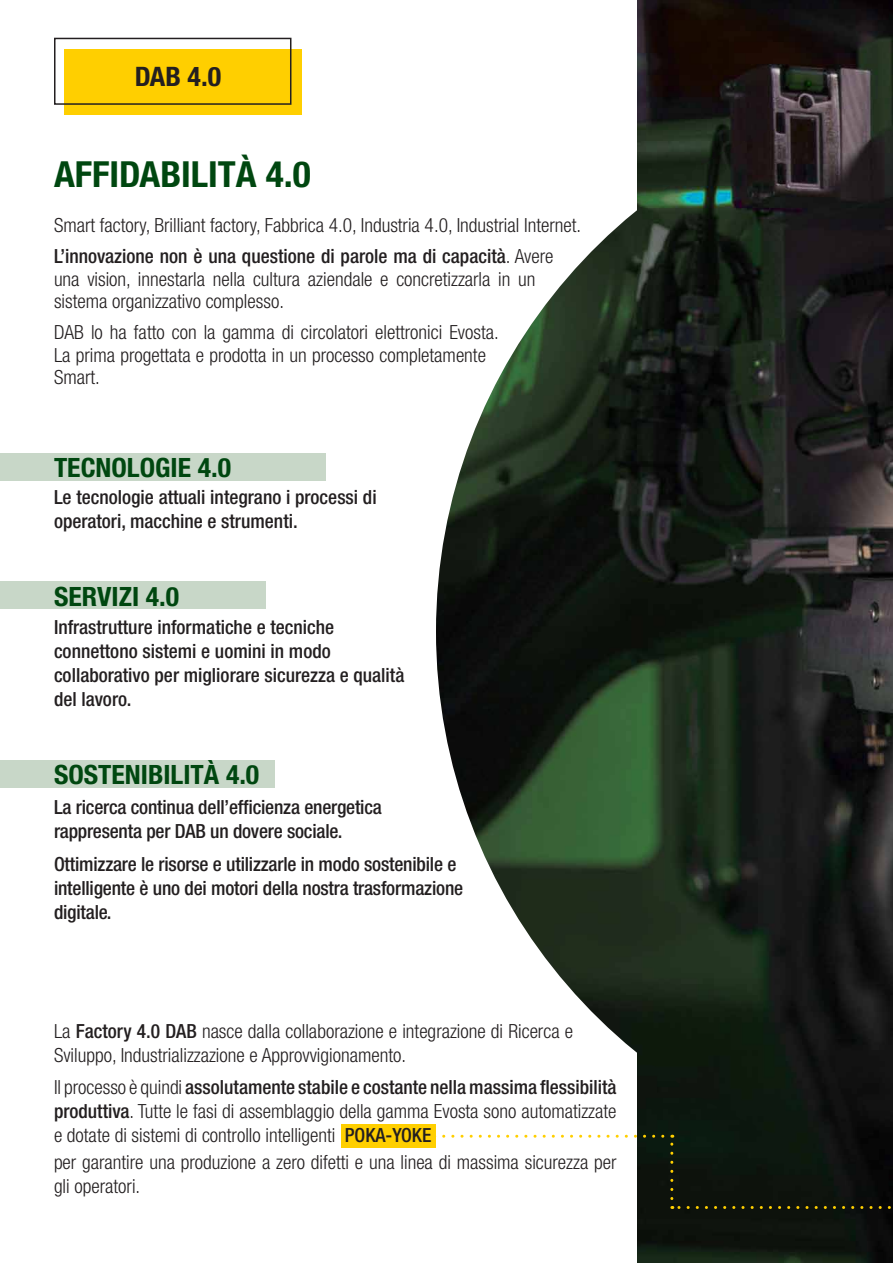
<style>
.page{position:relative;width:893px;height:1263px;background:#fff}
.page>*{position:absolute;margin:0;border:0;box-sizing:border-box;transform-origin:0 0}
.t1{font:700 condensed 36px "Helvetica Neue LT";color:#004710;scale:1.04 1}
.t2{font:700 condensed 26.85px "Helvetica Neue LT";color:#231f20;scale:1.04 1}
.t3{font:700 condensed 26.7px "Helvetica Neue LT";color:#004710;scale:1.04 1}
.t4{font:300 condensed 19.5px/24px "Helvetica Neue LT";color:#231f20}
.t5{font:500 condensed 19.5px/24px "Helvetica Neue LT";letter-spacing:-.005em;color:#231f20}
.s1{font-weight:500}
</style>
<div class="page">
<div style="left:341px;top:1124px;width:95px;height:24px;background:#ffcf00"></div>
<div style="left:64px;top:49px;width:238px;height:66px;background:#ffcf00"></div>
<div style="left:54px;top:38px;width:237px;height:67px;border:2px solid #231f20"></div>
<img style="left:638px;top:0;width:255px;height:1263px">
<div style="left:0;top:453px;width:326px;height:27px;background:#c8d7c8"></div>
<div style="left:0;top:581px;width:266px;height:28px;background:#c8d7c8"></div>
<div style="left:0;top:760px;width:274px;height:28px;background:#c8d7c8"></div>
<img style="left:436px;top:96px;width:457px;height:1071px">
<svg style="left:672px;top:1206px;width:221px;height:3px"></svg>
<svg style="left:670px;top:1135px;width:3px;height:63px"></svg>
<svg style="left:436px;top:1135px;width:227px;height:3px"></svg>
<h2 class="t2" style="left:135px;top:60px;width:85px">DAB 4.0</h2>
<h1 class="t1" style="left:54px;top:152px;width:248px">AFFIDABILITÀ 4.0</h1>
<p class="t4" style="left:54px;top:210px;width:529px;line-height:31px">Smart factory, Brilliant factory, Fabbrica 4.0, Industria 4.0, Industrial Internet.<br><span class="s1">L’innovazione non è una questione di parole ma di capacità</span>. Avere</p>
<p class="t4" style="left:54px;top:267px;width:483px;line-height:22.5px">una vision, innestarla nella cultura aziendale e concretizzarla in un sistema organizzativo complesso.</p>
<p class="t4" style="left:54px;top:321px;width:446px;line-height:22.5px">DAB lo ha fatto con la gamma di circolatori elettronici Evosta.<br>La prima progettata e prodotta in un processo completamente<br>Smart.</p>
<h3 class="t3" style="left:54px;top:451px;width:172px">TECNOLOGIE 4.0</h3>
<p class="t5" style="left:54px;top:485px;width:324px">Le tecnologie attuali integrano i processi di operatori, macchine e strumenti.</p>
<h3 class="t3" style="left:54px;top:580px;width:122px">SERVIZI 4.0</h3>
<p class="t5" style="left:54px;top:615px;width:352px">Infrastrutture informatiche e tecniche connettono sistemi e uomini in modo collaborativo per migliorare sicurezza e qualità del lavoro.</p>
<h3 class="t3" style="left:54px;top:759px;width:199px">SOSTENIBILITÀ 4.0</h3>
<p class="t5" style="left:54px;top:795px;width:329px">La ricerca continua dell’efficienza energetica rappresenta per DAB un dovere sociale.</p>
<p class="t5" style="left:54px;top:851px;width:411px">Ottimizzare le risorse e utilizzarle in modo sostenibile e intelligente è uno dei motori della nostra trasformazione digitale.</p>
<p class="t4" style="left:54px;top:1019px;width:521px">La <span class="s1">Factory 4.0 DAB</span> nasce dalla collaborazione e integrazione di Ricerca e<br>Sviluppo, Industrializzazione e Approvvigionamento.</p>
<p class="t4" style="left:54px;top:1075px;width:564px;text-align:justify">Il processo è quindi <span class="s1">assolutamente stabile e costante nella massima flessibilità produttiva</span>. Tutte le fasi di assemblaggio della gamma Evosta sono automatizzate e dotate di sistemi di controllo intelligenti <span class="s1">POKA-YOKE</span></p>
<p class="t4" style="left:54px;top:1150px;width:564px">per garantire una produzione a zero difetti e una linea di massima sicurezza per gli operatori.</p>
</div>
